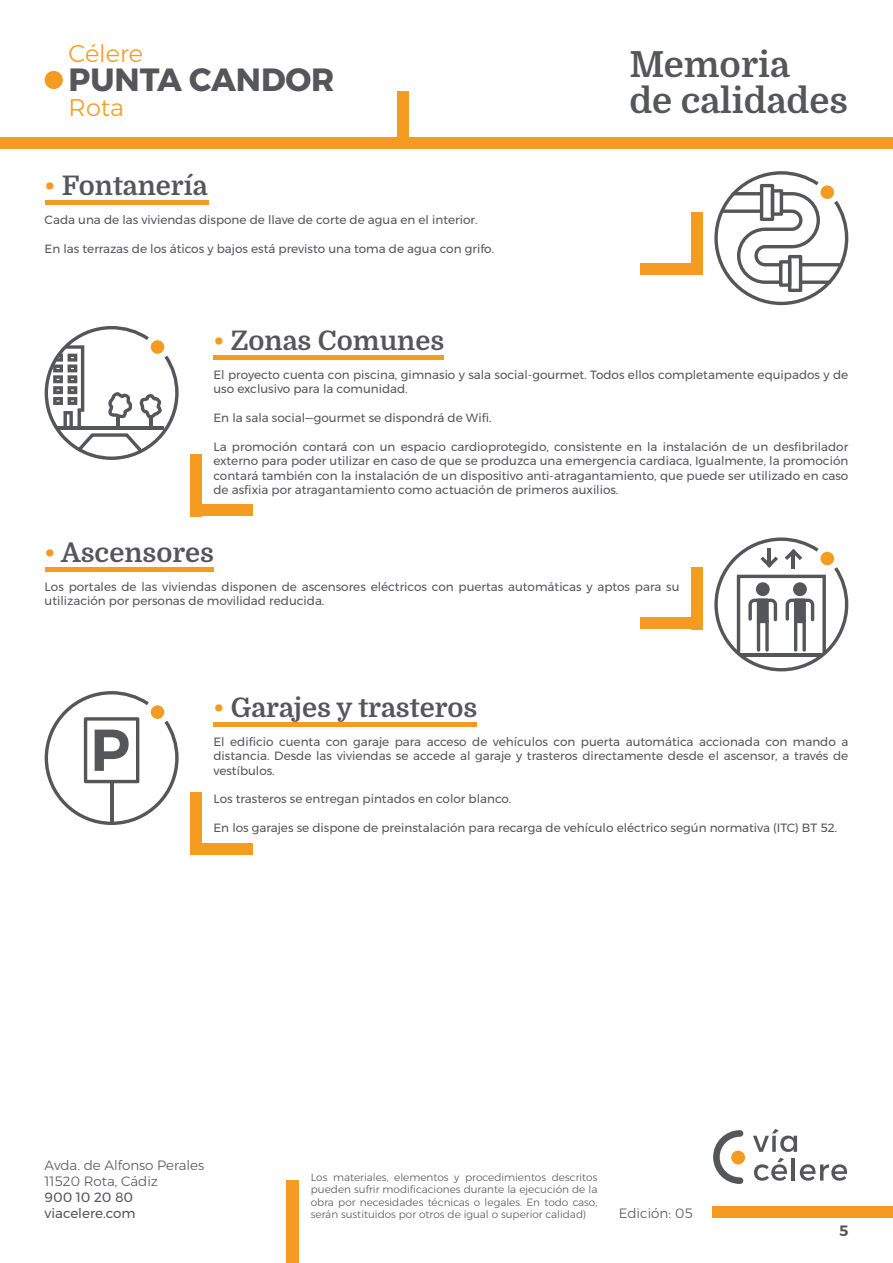
<style>
.page{position:relative;width:893px;height:1263px;background:#fff}
.page>*{position:absolute;margin:0;border:0;box-sizing:border-box;transform-origin:0 0}
.t1{font:700 36px/36px "Domine";color:#55565a}
.t2{font:700 32.1px "Montserrat";color:#55565a}
.t3{font:700 27px "Domine";color:#55565a}
.t4{font:300 24.15px "Montserrat";color:#f59b21}
.t5{font:600 15px "Montserrat";color:#55565a}
.t6{font:300 13.5px/16.2px "Montserrat";color:#55565a}
.t7{font:13.5px/16.2px "Montserrat";color:#55565a}
.t8{font:12px/14.4px "Montserrat";color:#55565a}
.t9{font:300 10.5px/12.6px "Montserrat";color:#55565a;text-align:justify}
.s1{color:#f59b21}
</style>
<div class="page">
<svg style="left:753px;top:1129px;width:44px;height:23px"></svg>
<svg style="left:754px;top:1158px;width:33px;height:23px"></svg>
<hr style="left:792px;top:1158px;width:3px;height:22px;background:#55565a">
<svg style="left:800px;top:1164px;width:47px;height:17px"></svg>
<div style="left:731px;top:1150px;width:14px;height:14px;background:#f59b21;border-radius:50%"></div>
<svg style="left:713px;top:1130px;width:30px;height:54px"></svg>
<div style="left:0;top:137px;width:893px;height:12px;background:#f59b21"></div>
<div style="left:712px;top:1206px;width:181px;height:12px;background:#f59b21"></div>
<div style="left:397px;top:92px;width:12px;height:46px;background:#f59b21"></div>
<div style="left:45px;top:71px;width:18px;height:18px;background:#f59b21;border-radius:50%"></div>
<div style="left:287px;top:1181px;width:12px;height:82px;background:#f59b21"></div>
<svg style="left:714px;top:171px;width:134px;height:134px"></svg>
<hr style="left:45px;top:201px;width:163px;height:4px;background:#f59b21">
<div style="left:640px;top:263px;width:62px;height:11px;background:#f59b21"></div>
<div style="left:691px;top:212px;width:11px;height:62px;background:#f59b21"></div>
<hr style="left:45px;top:567px;width:168px;height:4px;background:#f59b21">
<div style="left:640px;top:617px;width:62px;height:12px;background:#f59b21"></div>
<div style="left:691px;top:567px;width:11px;height:62px;background:#f59b21"></div>
<svg style="left:714px;top:537px;width:134px;height:134px"></svg>
<div style="left:794px;top:599px;width:12px;height:24px;background:#55565a;border-radius:2px"></div>
<hr style="left:213px;top:356px;width:231px;height:4px;background:#f59b21">
<div style="left:190px;top:454px;width:12px;height:62px;background:#f59b21"></div>
<div style="left:190px;top:505px;width:62px;height:11px;background:#f59b21"></div>
<svg style="left:44px;top:326px;width:135px;height:134px"></svg>
<hr style="left:213px;top:722px;width:264px;height:4px;background:#f59b21">
<div style="left:190px;top:793px;width:12px;height:62px;background:#f59b21"></div>
<div style="left:190px;top:843px;width:62px;height:12px;background:#f59b21"></div>
<svg style="left:45px;top:691px;width:134px;height:134px"></svg>
<hr style="left:110px;top:782px;width:4px;height:41px;background:#55565a">
<h3 class="t4" style="left:69px;top:36px;width:76px">Célere</h3>
<h2 class="t2" style="left:69px;top:54px;width:267px">PUNTA CANDOR</h2>
<h3 class="t4" style="left:69px;top:89px;width:57px">Rota</h3>
<h3 class="t3" style="left:45px;top:171px;width:164px"><span class="s1">•</span> Fontanería</h3>
<p class="t8" style="left:45px;top:213px;width:434px">Cada una de las viviendas dispone de llave de corte de agua en el interior.</p>
<p class="t8" style="left:45px;top:241px;width:451px">En las terrazas de los áticos y bajos está previsto una toma de agua con grifo.</p>
<h3 class="t3" style="left:213px;top:326px;width:232px"><span class="s1">•</span> Zonas Comunes</h3>
<h1 class="t1" style="left:629px;top:47px;width:220px">Memoria<br>de calidades</h1>
<p class="t8" style="left:213px;top:367px;width:636px">El proyecto cuenta con piscina, gimnasio y sala social-gourmet. Todos ellos completamente equipados y de uso exclusivo para la comunidad.</p>
<p class="t8" style="left:213px;top:411px;width:280px">En la sala social—gourmet se dispondrá de Wifi.</p>
<p class="t8" style="left:213px;top:439px;width:636px;text-align:justify">La promoción contará con un espacio cardioprotegido, consistente en la instalación de un desfibrilador externo para poder utilizar en caso de que se produzca una emergencia cardiaca, Igualmente, la promoción contará también con la instalación de un dispositivo anti-atragantamiento, que puede ser utilizado en caso de asfixia por atragantamiento como actuación de primeros auxilios.</p>
<h3 class="t3" style="left:45px;top:537px;width:171px"><span class="s1">•</span> Ascensores</h3>
<p class="t8" style="left:45px;top:579px;width:636px">Los portales de las viviendas disponen de ascensores eléctricos con puertas automáticas y aptos para su utilización por personas de movilidad reducida.</p>
<h3 class="t3" style="left:213px;top:693px;width:265px"><span class="s1">•</span> Garajes y trasteros</h3>
<p class="t8" style="left:213px;top:734px;width:636px;text-align:justify">El edificio cuenta con garaje para acceso de vehículos con puerta automática accionada con mando a distancia. Desde las viviendas se accede al garaje y trasteros directamente desde el ascensor, a través de vestíbulos.</p>
<p class="t8" style="left:213px;top:792px;width:299px">Los trasteros se entregan pintados en color blanco.</p>
<p class="t8" style="left:213px;top:821px;width:625px">En los garajes se dispone de preinstalación para recarga de vehículo eléctrico según normativa (ITC) BT 52.</p>
<p class="t6" style="left:45px;top:1156px;width:161px">Avda. de Alfonso Perales<br>11520 Rota, Cádiz</p>
<p class="t7" style="left:45px;top:1189px;width:93px">900 10 20 80 viacelere.com</p>
<p class="t9" style="left:311px;top:1170px;width:288px">Los materiales, elementos y procedimientos descritos pueden sufrir modificaciones durante la ejecución de la obra por necesidades técnicas o legales. En todo caso, serán sustituidos por otros de igual o superior calidad)</p>
<p class="t6" style="left:619px;top:1205px;width:75px">Edición: 05</p>
<p class="t5" style="left:839px;top:1219px;width:11px">5</p>
</div>
